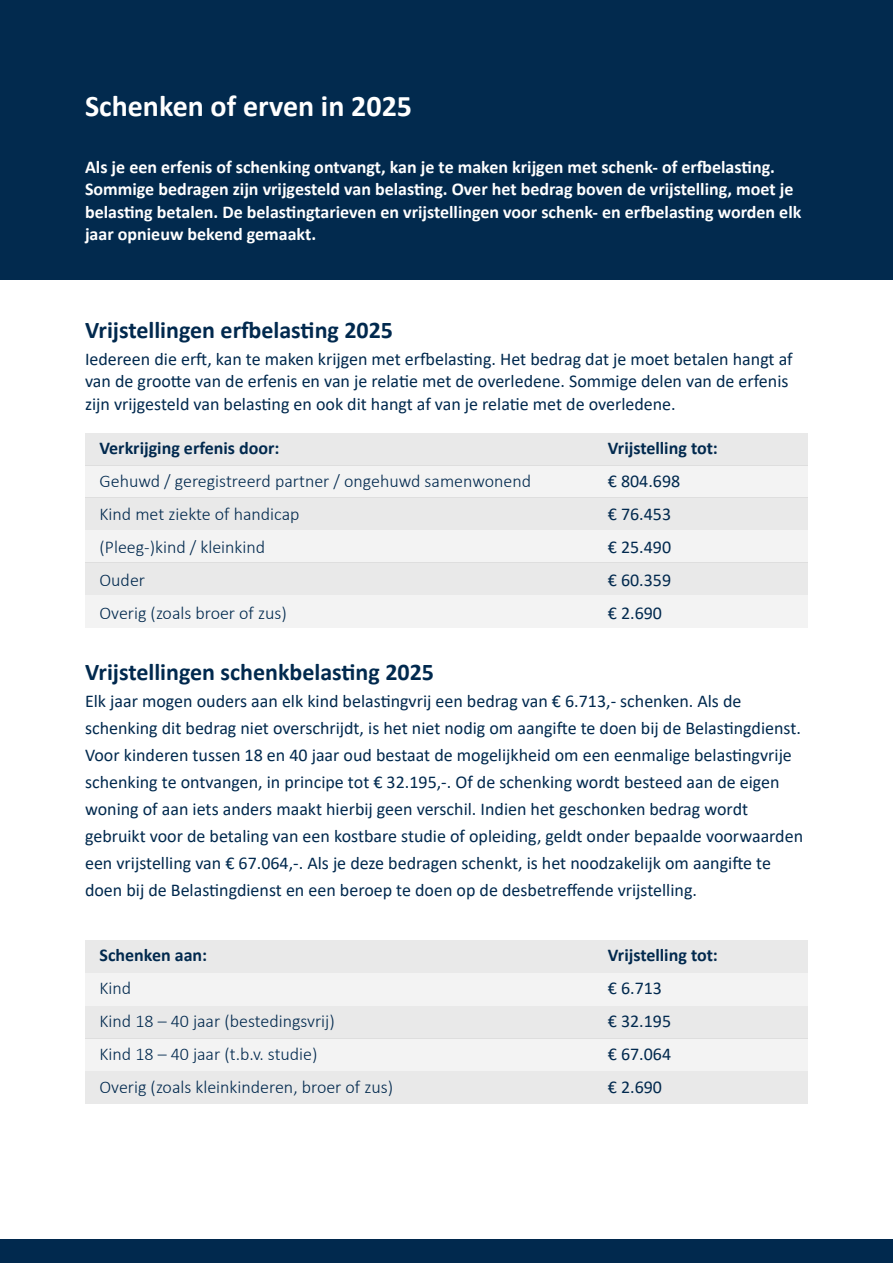
<style>
.page{position:relative;width:893px;height:1263px;background:#fff}
.page>*{position:absolute;margin:0;border:0;box-sizing:border-box;transform-origin:0 0}
.t1{font:700 30px "Calibri";color:#fff}
.t2{font:700 24px "Calibri";color:#01294e}
.t3{font:18px/27px "Calibri";color:#01294e}
.t4{font:700 18px/22.5px "Calibri";color:#fff}
.t5{font:300 18px/33px "Calibri";color:#01294e}
.t6{font:700 18px "Calibri";color:#01294e}
</style>
<div class="page">
<div style="left:85px;top:433px;width:723px;height:32px;background:#e9e9e9"></div>
<div style="left:85px;top:465px;width:723px;height:33px;background:#f3f3f3"></div>
<div style="left:85px;top:498px;width:723px;height:32px;background:#e9e9e9"></div>
<div style="left:85px;top:530px;width:723px;height:32px;background:#f3f3f3"></div>
<div style="left:85px;top:562px;width:723px;height:33px;background:#e9e9e9"></div>
<div style="left:85px;top:595px;width:723px;height:32px;background:#f3f3f3"></div>
<div style="left:85px;top:940px;width:723px;height:33px;background:#e9e9e9"></div>
<div style="left:85px;top:973px;width:723px;height:33px;background:#f3f3f3"></div>
<div style="left:85px;top:1006px;width:723px;height:32px;background:#e9e9e9"></div>
<div style="left:85px;top:1038px;width:723px;height:33px;background:#f3f3f3"></div>
<div style="left:85px;top:1071px;width:723px;height:33px;background:#e9e9e9"></div>
<div style="left:0;top:1240px;width:893px;height:23px;background:#01294e"></div>
<div style="left:0;top:0;width:893px;height:280px;background:#022a4e"></div>
<h1 class="t1" style="left:85px;top:85px;width:329px">Schenken of erven in 2025</h1>
<p class="t4" style="left:85px;top:155px;width:718px">Als je een erfenis of schenking ontvangt, kan je te maken krijgen met schenk- of erfbelasting.<br>Sommige bedragen zijn vrijgesteld van belasting. Over het bedrag boven de vrijstelling, moet je belasting betalen. De belastingtarieven en vrijstellingen voor schenk- en erfbelasting worden elk jaar opnieuw bekend gemaakt.</p>
<h2 class="t2" style="left:85px;top:313px;width:309px">Vrijstellingen erfbelasting 2025</h2>
<p class="t3" style="left:85px;top:347px;width:709px;line-height:22.5px">Iedereen die erft, kan te maken krijgen met erfbelasting. Het bedrag dat je moet betalen hangt af van de grootte van de erfenis en van je relatie met de overledene. Sommige delen van de erfenis zijn vrijgesteld van belasting en ook dit hangt af van je relatie met de overledene.</p>
<p class="t6" style="left:99px;top:435px;width:182px">Verkrijging erfenis door:</p>
<p class="t5" style="left:99px;top:464px;width:433px">Gehuwd / geregistreerd partner / ongehuwd samenwonend<br>Kind met ziekte of handicap<br>(Pleeg-)kind / kleinkind<br>Ouder<br>Overig (zoals broer of zus)</p>
<p class="t6" style="left:608px;top:435px;width:112px">Vrijstelling tot:</p>
<p class="t3" style="left:608px;top:464px;width:74px;line-height:33px">€ 804.698 € 76.453 € 25.490 € 60.359 € 2.690</p>
<h2 class="t2" style="left:85px;top:655px;width:350px">Vrijstellingen schenkbelasting 2025</h2>
<p class="t3" style="left:85px;top:687px;width:720px">Elk jaar mogen ouders aan elk kind belastingvrij een bedrag van € 6.713,- schenken. Als de schenking dit bedrag niet overschrijdt, is het niet nodig om aangifte te doen bij de Belastingdienst.<br>Voor kinderen tussen 18 en 40 jaar oud bestaat de mogelijkheid om een eenmalige belastingvrije schenking te ontvangen, in principe tot € 32.195,-. Of de schenking wordt besteed aan de eigen woning of aan iets anders maakt hierbij geen verschil. Indien het geschonken bedrag wordt gebruikt voor de betaling van een kostbare studie of opleiding, geldt onder bepaalde voorwaarden een vrijstelling van € 67.064,-. Als je deze bedragen schenkt, is het noodzakelijk om aangifte te doen bij de Belastingdienst en een beroep te doen op de desbetreffende vrijstelling.</p>
<p class="t6" style="left:99px;top:942px;width:109px">Schenken aan:</p>
<p class="t5" style="left:99px;top:971px;width:295px">Kind<br>Kind 18 – 40 jaar (bestedingsvrij)<br>Kind 18 – 40 jaar (t.b.v. studie)<br>Overig (zoals kleinkinderen, broer of zus)</p>
<p class="t6" style="left:608px;top:942px;width:112px">Vrijstelling tot:</p>
<p class="t3" style="left:608px;top:971px;width:65px;line-height:33px">€ 6.713 € 32.195 € 67.064 € 2.690</p>
</div>
